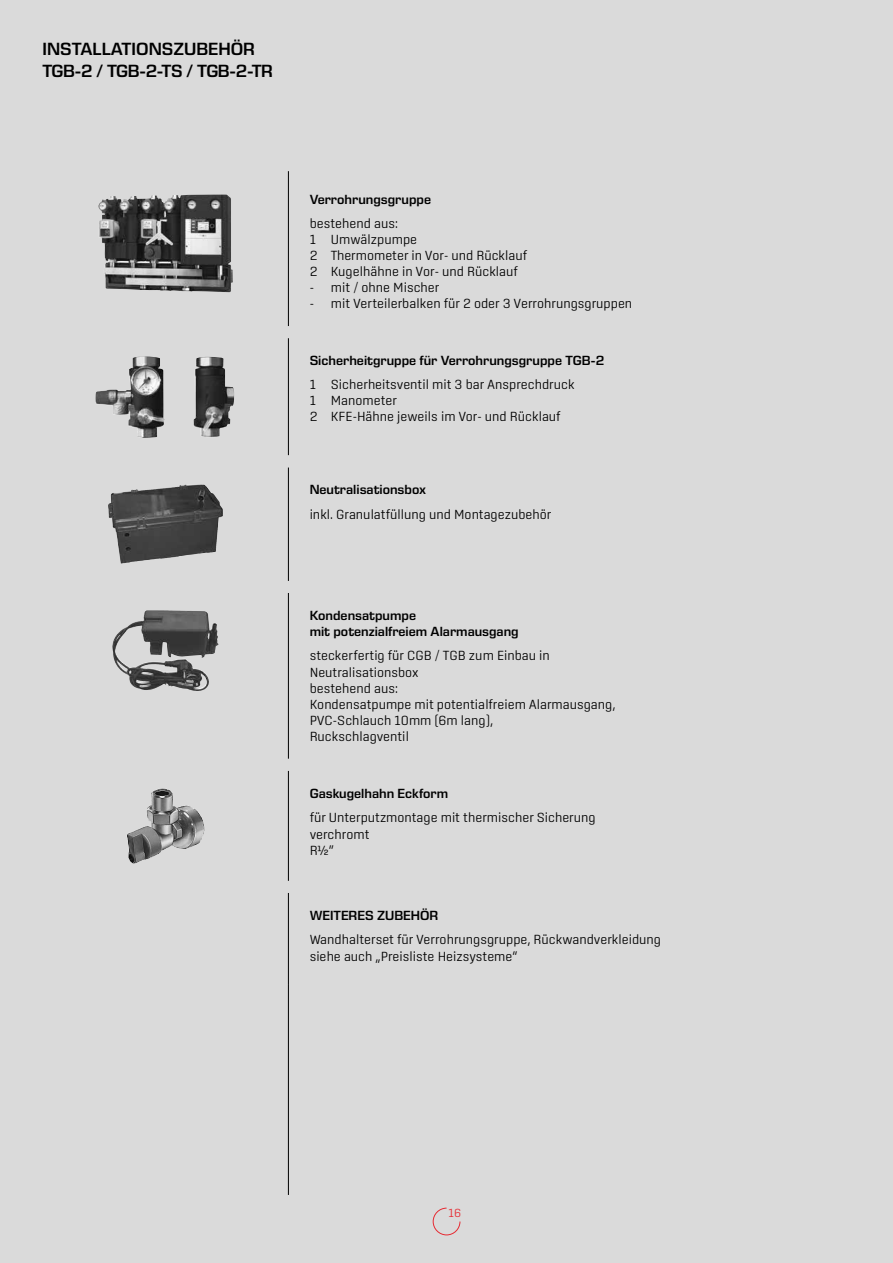
<style>
.page{position:relative;width:893px;height:1263px;background:#dadada}
.page>*{position:absolute;margin:0;border:0;box-sizing:border-box;transform-origin:0 0}
.t1{font:600 18px/21.6px "Eurostile Next LT Pro";color:#000}
.t2{font:300 13.5px/16.2px "Center";color:#000}
.t3{font:600 13.5px/15.9px "Eurostile Next LT Pro";color:#000}
.t4{font:300 12px "Center";color:#e62a32}
</style>
<div class="page">
<svg style="left:432px;top:1207px;width:29px;height:29px"></svg>
<hr style="left:288px;top:171px;width:1px;height:155px;background:#000">
<hr style="left:288px;top:338px;width:1px;height:117px;background:#000">
<hr style="left:288px;top:467px;width:1px;height:114px;background:#000">
<hr style="left:288px;top:593px;width:1px;height:166px;background:#000">
<hr style="left:288px;top:771px;width:1px;height:110px;background:#000">
<hr style="left:288px;top:893px;width:1px;height:91px;background:#000">
<hr style="left:288px;top:984px;width:1px;height:211px;background:#000">
<img style="left:98px;top:195px;width:135px;height:97px">
<img style="left:95px;top:356px;width:139px;height:82px">
<img style="left:108px;top:485px;width:115px;height:79px">
<img style="left:112px;top:610px;width:35px;height:56px">
<img style="left:127px;top:788px;width:78px;height:75px">
<h1 class="t1" style="left:43px;top:38px;width:232px">INSTALLATIONSZUBEHÖR<br>TGB-2 / TGB-2-TS / TGB-2-TR</h1>
<p class="t3" style="left:310px;top:192px;width:123px">Verrohrungsgruppe</p>
<p class="t2" style="left:310px;top:216px;width:219px">bestehend aus:<br>1 Umwälzpumpe<br>2 Thermometer in Vor- und Rücklauf<br>2 Kugelhähne in Vor- und Rücklauf</p>
<p class="t2" style="left:310px;top:279px;width:131px">- mit / ohne Mischer</p>
<p class="t2" style="left:310px;top:295px;width:324px">- mit Verteilerbalken für 2 oder 3 Verrohrungsgruppen</p>
<p class="t3" style="left:310px;top:353px;width:296px">Sicherheitgruppe für Verrohrungsgruppe TGB-2</p>
<p class="t2" style="left:310px;top:376px;width:266px">1 Sicherheitsventil mit 3 bar Ansprechdruck<br>1 Manometer<br>2 KFE-Hähne jeweils im Vor- und Rücklauf</p>
<p class="t3" style="left:310px;top:482px;width:118px">Neutralisationsbox</p>
<p class="t2" style="left:310px;top:506px;width:243px">inkl. Granulatfüllung und Montagezubehör</p>
<p class="t3" style="left:310px;top:607px;width:211px">Kondensatpumpe<br>mit potenzialfreiem Alarmausgang</p>
<p class="t2" style="left:310px;top:647px;width:307px">steckerfertig für CGB / TGB zum Einbau in<br>Neutralisationsbox<br>bestehend aus:<br>Kondensatpumpe mit potentialfreiem Alarmausgang,<br>PVC-Schlauch 10mm (6m lang),<br>Ruckschlagventil</p>
<p class="t3" style="left:310px;top:785px;width:140px">Gaskugelhahn Eckform</p>
<p class="t2" style="left:310px;top:809px;width:288px">für Unterputzmontage mit thermischer Sicherung verchromt<br>R½”</p>
<p class="t3" style="left:310px;top:907px;width:130px">WEITERES ZUBEHÖR</p>
<p class="t2" style="left:310px;top:931px;width:353px">Wandhalterset für Verrohrungsgruppe, Rückwandverkleidung siehe auch „Preisliste Heizsysteme“</p>
<p class="t4" style="left:449px;top:1206px;width:14px">16</p>
</div>
